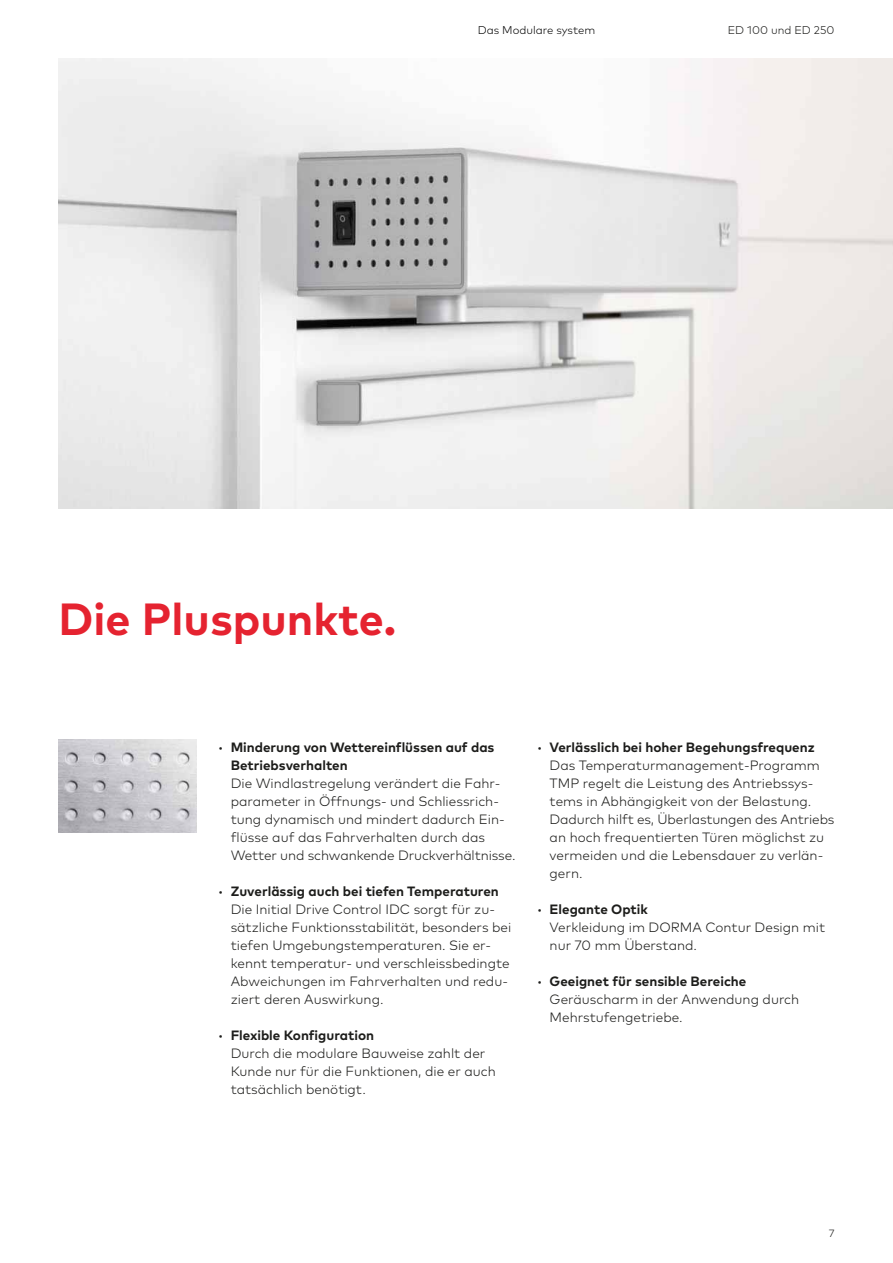
<style>
.page{position:relative;width:893px;height:1263px;background:#fff}
.page>*{position:absolute;margin:0;border:0;box-sizing:border-box;transform-origin:0 0}
.t1{font:700 45px "Mark Pro";color:#e52330}
.t2{font:300 13.5px/18px "Mark Pro";color:#1d1d1b}
.t3{font:700 13.5px/18px "Mark Pro";color:#1d1d1b}
.t4{font:300 11.25px "Mark Pro";color:#070707}
.t5{font:300 11.25px "Mark Pro";color:#1d1d1b}
.t6{font:300 10.5px "Mark Pro";color:#1d1d1b}
.s1{font-weight:300}
.s2{font-weight:700}
</style>
<div class="page">
<img style="left:58px;top:58px;width:835px;height:450px">
<img style="left:58px;top:740px;width:139px;height:92px">
<p class="t4" style="left:478px;top:26px;width:119px">Das Modulare system</p>
<p class="t5" style="left:728px;top:26px;width:108px">ED 100 und ED 250</p>
<h1 class="t1" style="left:58px;top:602px;width:339px">Die Pluspunkte.</h1>
<p class="t3" style="left:231px;top:739px;width:265px;text-indent:-13px"><span class="s1">•</span> Minderung von Wetter einflüssen auf das<br>Betriebs verhalten</p>
<p class="t2" style="left:231px;top:775px;width:286px">Die Windlastregelung verändert die Fahr&shy;parameter in Öffnungs- und Schliessrich&shy;tung dynamisch und mindert dadurch Ein&shy;flüsse auf das Fahrverhalten durch das Wetter und schwankende Druckverhältnisse.</p>
<p class="t2" style="left:231px;top:883px;width:282px;text-indent:-13px">• <span class="s2">Zuverlässig auch bei tiefen Temperaturen </span>Die Initial Drive Control IDC sorgt für zu&shy;sätzliche Funktionsstabilität, be sonders bei tiefen Um gebungs tempe raturen. Sie er&shy;kennt temperatur- und verschleiss bedingte Abweichungen im Fahrverhalten und redu&shy;ziert deren Aus wirkung.</p>
<p class="t2" style="left:231px;top:1027px;width:267px;text-indent:-13px">• <span class="s2">Flexible Konfiguration<br></span>Durch die modulare Bauweise zahlt der<br>Kunde nur für die Funktionen, die er auch tatsächlich benötigt.</p>
<p class="t2" style="left:550px;top:739px;width:286px;text-indent:-13px">• <span class="s2">Verlässlich bei hoher Begehungsfrequenz </span>Das Temperaturmanagement-Programm TMP regelt die Leistung des Antriebssys&shy;tems in Ab hängig keit von der Belas tung.<br>Dadurch hilft es, Überlas tungen des Antriebs an hoch fre quentierten Türen möglichst zu vermeiden und die Lebensdauer zu verlän&shy;gern.</p>
<p class="t2" style="left:550px;top:901px;width:277px;text-indent:-13px">• <span class="s2">Elegante Optik<br></span>Verkleidung im DORMA Contur Design mit nur 70 mm Überstand.</p>
<p class="t2" style="left:550px;top:973px;width:251px;text-indent:-13px">• <span class="s2">Geeignet für sensible Bereiche<br></span>Geräuscharm in der Anwendung durch<br>Mehrstufengetriebe.</p>
<p class="t6" style="left:829px;top:1229px;width:7px">7</p>
</div>
